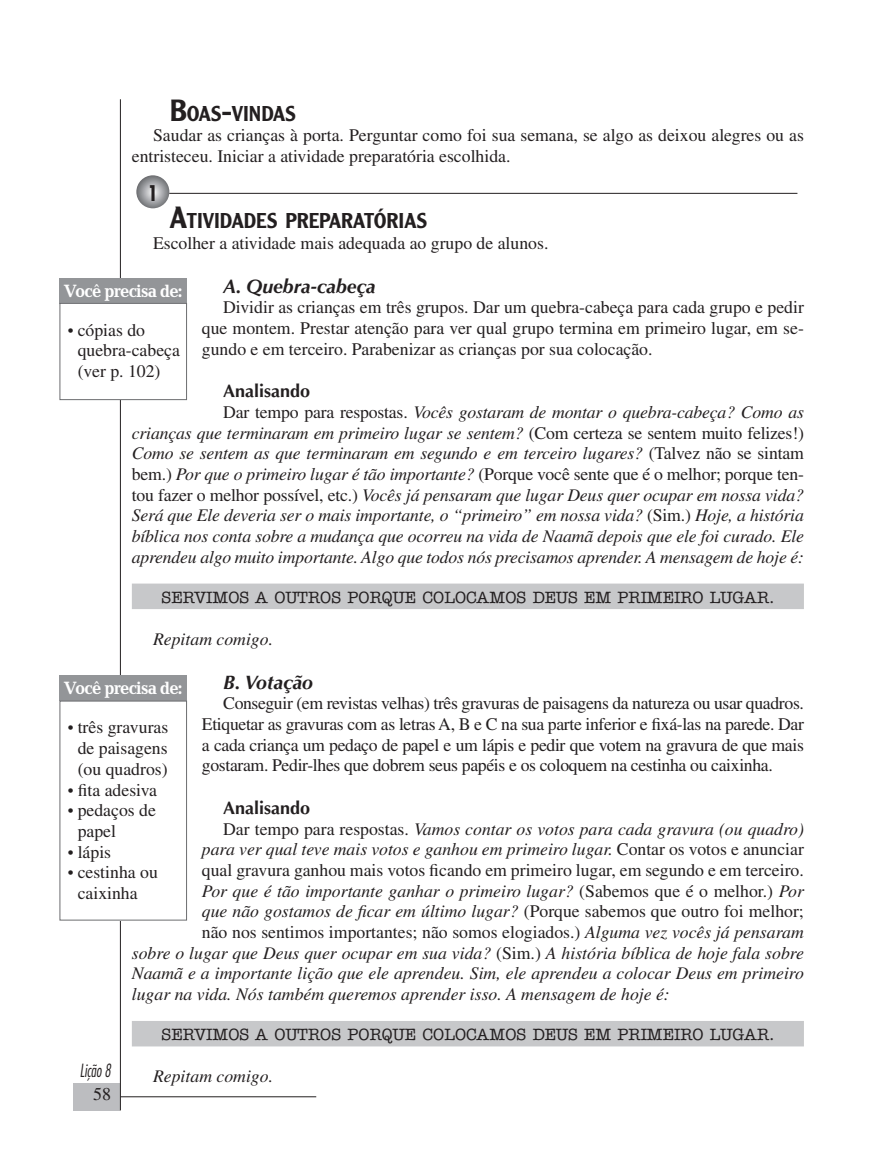
<style>
.page{position:relative;width:872px;height:1170px;background:#fff}
.page>*{position:absolute;margin:0;border:0;box-sizing:border-box;transform-origin:0 0}
.t1{font:500 21px "Clearface Gothic LT Std";color:#231f20}
.t2{font:700 condensed 21px "Futura Std";color:#231f20}
.t3{font:italic 700 19.5px "Optima LT Std";color:#231f20}
.t4{font:700 18px "Candida Std";letter-spacing:-.05em;color:#fff;scale:.93 1}
.t5{font:700 18px "Optima LT Std";color:#231f20}
.t6{font:18px "Times LT Std";color:#231f20}
.t7{font:italic 17.7px/20.7px "Times LT Std";color:#231f20;text-align:justify}
.t8{font:17.7px/20.7px "Times LT Std";color:#231f20}
.t9{font:italic 300 condensed 17.7px "Futura Std";color:#231f20;scale:.85 1}
.t10{font:500 16.5px "American Typewriter Std";color:#231f20}
.s1{font-size:30px}
.s2{font-style:normal}
.s3{font-style:italic}
.s4{font-size:16.5px}
</style>
<div class="page">
<div style="left:73px;top:1082px;width:47px;height:28px;background:#bcbdc0"></div>
<hr style="left:120px;top:1096px;width:196px;height:1px;background:#231f20">
<hr style="left:120px;top:99px;width:1px;height:1011px;background:#231f20">
<div style="left:132px;top:583px;width:672px;height:26px;background:#c7c8ca"></div>
<div style="left:132px;top:1020px;width:672px;height:26px;background:#c7c8ca"></div>
<svg style="left:134px;top:173px;width:38px;height:37px"></svg>
<div style="left:132px;top:171px;width:42px;height:42px;border:4px solid #fff;border-radius:50%"></div>
<hr style="left:169px;top:193px;width:628px;height:1px;background:#231f20">
<div style="left:60px;top:278px;width:127px;height:25px;background:#939598"></div>
<div style="left:60px;top:303px;width:126px;height:96px;background:#fff"></div>
<div style="left:60px;top:303px;width:127px;height:97px;border:1px solid #6c6d70"></div>
<div style="left:60px;top:675px;width:127px;height:25px;background:#939598"></div>
<div style="left:60px;top:701px;width:126px;height:219px;background:#fff"></div>
<div style="left:60px;top:700px;width:127px;height:220px;border:1px solid #6c6d70"></div>
<p class="t1" style="left:170px;top:100px;width:128px"><span class="s1">B</span>OAS<span class="s1">-</span>VINDAS</p>
<p class="t8" style="left:132px;top:125px;width:673px;text-indent:21px">Saudar as crianças à porta. Perguntar como foi sua semana, se algo as deixou alegres ou as entristeceu. Iniciar a atividade preparatória escolhida.</p>
<p class="t2" style="left:148px;top:180px;width:12px">1</p>
<p class="t1" style="left:170px;top:207px;width:259px"><span class="s1">A</span>TIVIDADES PREPARATÓRIAS</p>
<p class="t8" style="left:153px;top:232px;width:397px">Escolher a atividade mais adequada ao grupo de alunos.</p>
<p class="t3" style="left:223px;top:274px;width:154px">A. Quebra-cabeça</p>
<p class="t8" style="left:202px;top:297px;width:603px;text-align:justify;text-indent:21px">Dividir as crianças em três grupos. Dar um quebra-cabeça para cada grupo e pedir que montem. Prestar atenção para ver qual grupo termina em primeiro lugar, em se‑ gundo e em terceiro. Parabenizar as crianças por sua colocação.</p>
<p class="t5" style="left:223px;top:380px;width:89px">Analisando</p>
<p class="t7" style="left:132px;top:401px;width:673px;text-indent:91px"><span class="s2">Dar tempo para respostas.</span> Vocês gostaram de montar o quebra-cabeça? Como as crianças que terminaram em primeiro lugar se sentem? <span class="s2">(Com certeza se sentem muito felizes!)<br></span>Como se sentem as que terminaram em segundo e em terceiro lugares? <span class="s2">(Talvez não se sintam bem.)</span> Por que o primeiro lugar é tão importante? <span class="s2">(Porque você sente que é o melhor; porque ten‑ tou fazer o melhor possível, etc.)</span> Vocês já pensaram que lugar Deus quer ocupar em nossa vida?<br>Será que Ele deveria ser o mais importante, o “primeiro” em nossa vida? <span class="s2">(Sim.)</span> Hoje, a história bíblica nos conta sobre a mudança que ocorreu na vida de Naamã depois que ele foi curado. Ele aprendeu algo muito importante. Algo que todos nós precisamos aprender. A mensagem de hoje é:</p>
<p class="t10" style="left:161px;top:588px;width:615px">SERVIMOS A OUTROS PORQUE COLOCAMOS DEUS EM PRIMEIRO LUGAR.</p>
<p class="t7" style="left:153px;top:628px;width:121px">Repitam comigo.</p>
<p class="t3" style="left:223px;top:670px;width:91px">B. Votação</p>
<p class="t8" style="left:202px;top:693px;width:603px;text-align:justify;text-indent:21px">Conseguir (em revistas velhas) três gravuras de paisagens da natureza ou usar quadros.<br>Etiquetar as gravuras com as letras A, B e C na sua parte inferior e fixá-las na parede. Dar a cada criança um pedaço de papel e um lápis e pedir que votem na gravura de que mais gostaram. Pedir-lhes que dobrem seus papéis e os coloquem na cestinha ou caixinha.</p>
<p class="t5" style="left:223px;top:797px;width:89px">Analisando</p>
<p class="t7" style="left:223px;top:818px;width:582px"><span class="s2">Dar tempo para respostas.</span> Vamos contar os votos para cada gravura (ou quadro)</p>
<p class="t7" style="left:202px;top:838px;width:603px">para ver qual teve mais votos e ganhou em primeiro lugar. <span class="s2">Contar os votos e anunciar</span></p>
<p class="t8" style="left:202px;top:859px;width:603px">qual gravura ganhou mais votos ficando em primeiro lugar, em segundo e em terceiro.</p>
<p class="t7" style="left:202px;top:880px;width:603px">Por que é tão importante ganhar o primeiro lugar? <span class="s2">(Sabemos que é o melhor.)</span> Por</p>
<p class="t7" style="left:202px;top:901px;width:603px">que não gostamos de ficar em último lugar? <span class="s2">(Porque sabemos que outro foi melhor;</span></p>
<p class="t8" style="left:202px;top:921px;width:603px">não nos sentimos importantes; não somos elogiados.) <span class="s3">Alguma vez vocês já pensaram</span></p>
<p class="t7" style="left:132px;top:942px;width:673px">sobre o lugar que Deus quer ocupar em sua vida? <span class="s2">(Sim.)</span> A história bíblica de hoje fala sobre</p>
<p class="t7" style="left:132px;top:963px;width:673px">Naamã e a importante lição que ele aprendeu. Sim, ele aprendeu a colocar Deus em primeiro</p>
<p class="t7" style="left:132px;top:983px;width:539px">lugar na vida. Nós também queremos aprender isso. A mensagem de hoje é:</p>
<p class="t10" style="left:161px;top:1025px;width:615px">SERVIMOS A OUTROS PORQUE COLOCAMOS DEUS EM PRIMEIRO LUGAR.</p>
<p class="t7" style="left:153px;top:1065px;width:121px">Repitam comigo.</p>
<p class="t4" style="left:64px;top:280px;width:129px">Você precisa de:</p>
<p class="t8" style="left:78px;top:319px;width:104px;text-indent:-10px"><span class="s4">•</span> cópias do quebra-cabeça (ver p. 102)</p>
<p class="t4" style="left:64px;top:678px;width:129px">Você precisa de:</p>
<p class="t8" style="left:68px;top:717px;width:102px;text-align:center"><span class="s4">•</span> três gravuras de paisagens (ou quadros)</p>
<p class="t8" style="left:68px;top:779px;width:91px"><span class="s4">•</span> fita adesiva</p>
<p class="t8" style="left:78px;top:799px;width:80px;text-indent:-10px"><span class="s4">•</span> pedaços de papel</p>
<p class="t8" style="left:68px;top:841px;width:45px"><span class="s4">•</span> lápis</p>
<p class="t8" style="left:68px;top:862px;width:92px;text-align:center"><span class="s4">•</span> cestinha ou caixinha</p>
<p class="t9" style="left:80px;top:1060px;width:38px">Lição 8</p>
<p class="t6" style="left:93px;top:1083px;width:19px">58</p>
</div>
